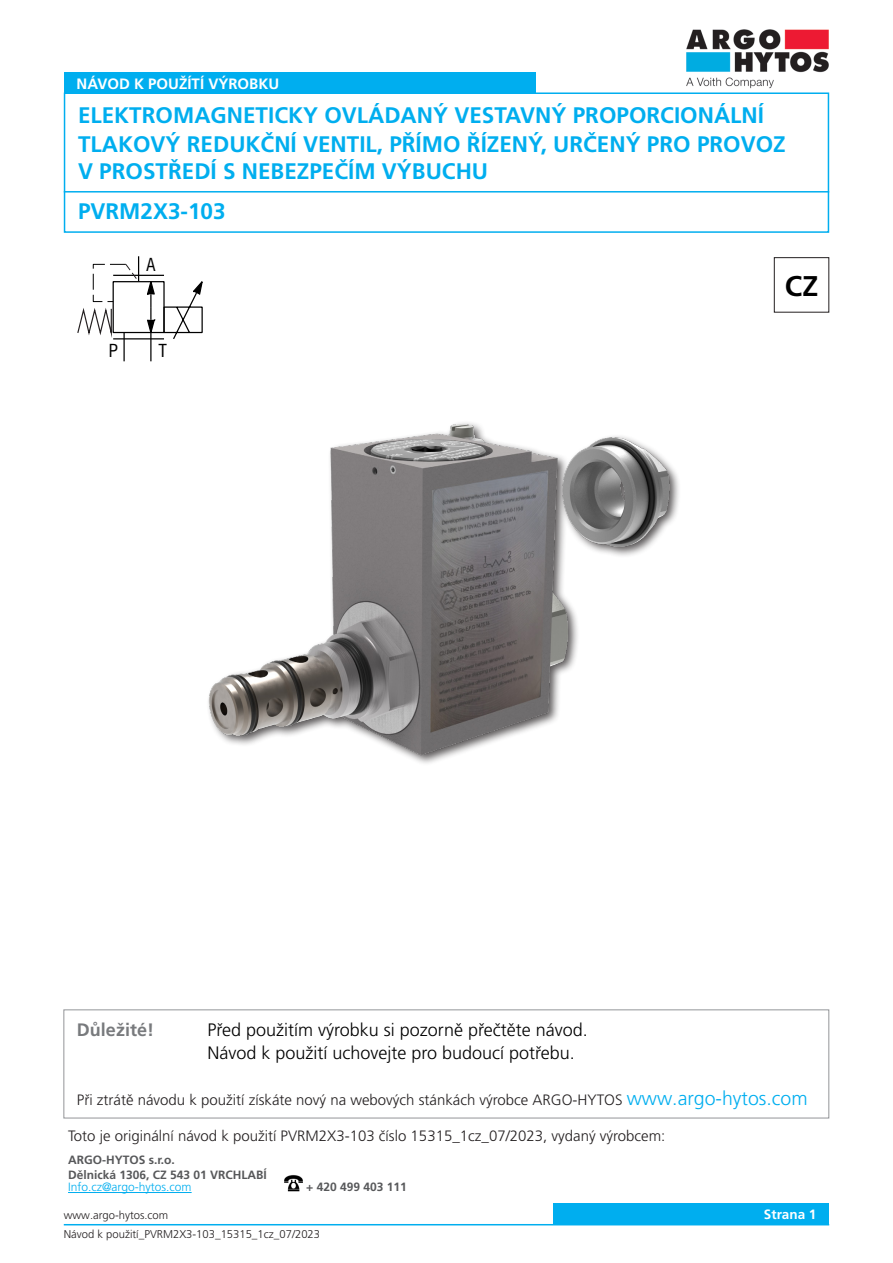
<style>
.page{position:relative;width:893px;height:1263px;background:#fff}
.page>*{position:absolute;margin:0;border:0;box-sizing:border-box;transform-origin:0 0}
._03_Headline_NAVOD_j{font:700 28.5px "Frutiger LT Pro";color:#000}
._01_Headline_blue{font:700 22.5px/27px "Frutiger LT Pro";color:#00aeef}
.t1{font:300 18px/22.5px "Frutiger LT Pro";color:#000}
.t2{font:700 18px "Frutiger LT Pro";color:#787a7d}
.t3{font:condensed 17.4px "Swiss 721 BT";color:#000}
._06_Text_10{font:300 15px "Frutiger LT Pro";color:#231f20}
._03_Headline_white{font:700 15px "Frutiger LT Pro";color:#fff}
.t4{font:700 13.5px "Frutiger LT Pro";color:#fff}
._05_Subline_Copytext{font:700 12px "Frutiger LT Pro";color:#57585a}
._06_Text_www{font:300 12px "Frutiger LT Pro";color:#00aeef}
.t5{font:300 11.25px "Frutiger LT Pro";color:#231f20}
.s1{font-size:19.5px;color:#00aeef}
</style>
<div class="page">
<div style="left:553px;top:1203px;width:276px;height:22px;background:#00aeef"></div>
<hr style="left:64px;top:1224px;width:765px;height:1px;background:#00aeef">
<hr style="left:68px;top:1192px;width:124px;height:1px;background:#00aeef">
<div style="left:63px;top:1009px;width:766px;height:109px;border:1px solid #939598"></div>
<div style="left:64px;top:92px;width:765px;height:141px;border:2px solid #00aeef"></div>
<div style="left:64px;top:72px;width:471px;height:22px;background:#00aeef"></div>
<hr style="left:64px;top:191px;width:765px;height:2px;background:#00aeef">
<img style="left:686px;top:29px;width:143px;height:59px">
<img style="left:208px;top:423px;width:467px;height:341px">
<svg style="left:77px;top:256px;width:126px;height:106px"></svg>
<div style="left:774px;top:257px;width:55px;height:56px;border:1px solid #231f20"></div>
<img style="left:284px;top:1175px;width:19px;height:17px">
<p class="_03_Headline_white" style="left:77px;top:75px;width:204px">NÁVOD K POUŽÍTÍ VÝROBKU</p>
<p class="_01_Headline_blue" style="left:78px;top:102px;width:687px">ELEKTROMAGNETICKY OVLÁDANÝ VESTAVNÝ PROPORCIONÁLNÍ</p>
<p class="_01_Headline_blue" style="left:78px;top:131px;width:709px">TLAKOVÝ REDUKČNÍ VENTIL, PŘÍMO ŘÍZENÝ, URČENÝ PRO PROVOZ<br>V PROSTŘEDÍ S NEBEZPEČÍM VÝBUCHU</p>
<p class="_01_Headline_blue" style="left:78px;top:198px;width:149px">PVRM2X3-103</p>
<p class="t3" style="left:146px;top:255px;width:11px">A</p>
<p class="t3" style="left:109px;top:341px;width:11px">P</p>
<p class="t3" style="left:159px;top:341px;width:10px">T</p>
<p class="_03_Headline_NAVOD_j" style="left:785px;top:269px;width:35px">CZ</p>
<p class="t2" style="left:77px;top:1020px;width:79px">Důležité!</p>
<p class="t1" style="left:207px;top:1019px;width:382px">Před použitím výrobku si pozorně přečtěte návod.<br>Návod k použití uchovejte pro budoucí potřebu.</p>
<p class="_06_Text_10" style="left:77px;top:1091px;width:732px">Při ztrátě návodu k použití získáte nový na webových stánkách výrobce ARGO-HYTOS <span class="s1">www.argo-hytos.com</span></p>
<p class="_06_Text_10" style="left:68px;top:1127px;width:599px">Toto je originální návod k použití PVRM2X3-103 číslo 15315_1cz_07/2023, vydaný výrobcem:</p>
<p class="_05_Subline_Copytext" style="left:68px;top:1153px;width:108px">ARGO-HYTOS s.r.o.</p>
<p class="_05_Subline_Copytext" style="left:68px;top:1167px;width:200px">Dělnická 1306, CZ 543 01 VRCHLABÍ</p>
<p class="_06_Text_www" style="left:68px;top:1180px;width:125px">Info.cz@argo-hytos.com</p>
<p class="_05_Subline_Copytext" style="left:306px;top:1179px;width:102px">+ 420 499 403 111</p>
<p class="t5" style="left:64px;top:1209px;width:106px">www.argo-hytos.com</p>
<p class="t4" style="left:764px;top:1206px;width:54px">Strana 1</p>
<p class="t5" style="left:64px;top:1227px;width:258px">Návod k použití_PVRM2X3-103_15315_1cz_07/2023</p>
</div>
